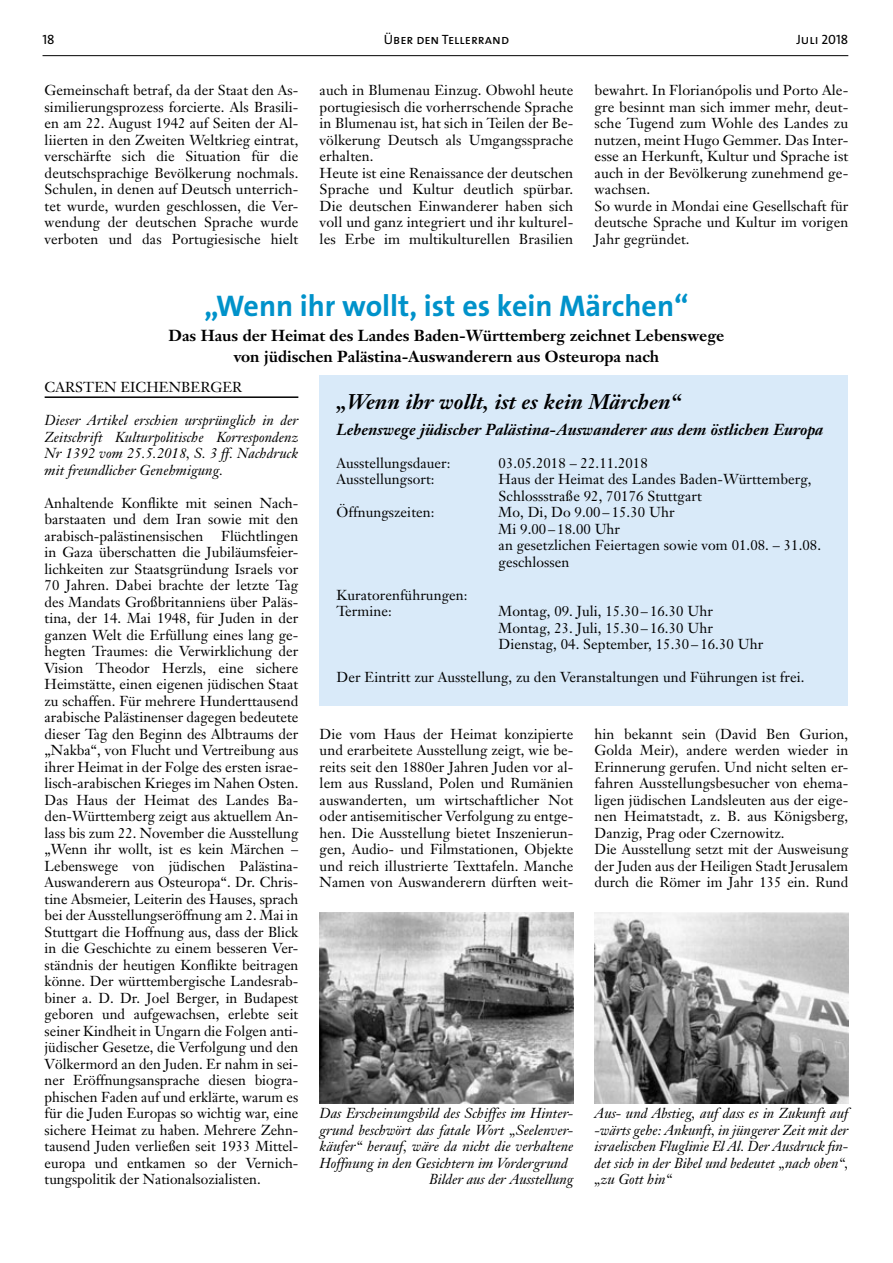
<style>
.page{position:relative;width:893px;height:1263px;background:#fff}
.page>*{position:absolute;margin:0;border:0;box-sizing:border-box;transform-origin:0 0}
.t1{font:700 30px "The Sans B7";color:#0092ca}
.t2{font:italic 700 21px "Janson Text";color:#000}
.t3{font:700 15.75px/21px "Janson Text";color:#000;text-align:center}
.t4{font:italic 700 15.75px "Janson Text";color:#000}
.t5{font:14.25px/16.5px "Janson Text";letter-spacing:.005em;color:#000}
.t6{font:italic 14.25px/16.5px "Janson Text";color:#000;text-align:justify}
.t7{font:13.5px "The Sans Caps";color:#000}
</style>
<div class="page">
<hr style="left:43px;top:55px;width:805px;height:1px;background:#000">
<hr style="left:45px;top:396px;width:253px;height:2px;background:#000">
<img style="left:320px;top:912px;width:253px;height:191px">
<img style="left:595px;top:912px;width:253px;height:191px">
<div style="left:320px;top:376px;width:528px;height:330px;background:#d9eaf9"></div>
<p class="t7" style="left:43px;top:28px;width:14px">18</p>
<p class="t7" style="left:384px;top:28px;width:127px">Über den Tellerrand</p>
<p class="t7" style="left:796px;top:28px;width:53px">Juli 2018</p>
<p class="t5" style="left:45px;top:82px;width:255px;text-align:justify">Gemeinschaft betraf, da der Staat den As&shy;similierungsprozess forcierte. Als Brasili&shy;en am 22. August 1942 auf Seiten der Al&shy;liierten in den Zweiten Weltkrieg eintrat, verschärfte sich die Situation für die deutschsprachige Bevölkerung nochmals.<br>Schulen, in denen auf Deutsch unterrich&shy;tet wurde, wurden geschlossen, die Ver&shy;wendung der deutschen Sprache wurde verboten und das Portugiesische hielt</p>
<p class="t5" style="left:320px;top:82px;width:255px">auch in Blumenau Einzug. Obwohl heute portugiesisch die vorherrschende Sprache in Blumenau ist, hat sich in Teilen der Be&shy;völkerung Deutsch als Umgangssprache erhalten.<br>Heute ist eine Renaissance der deutschen Sprache und Kultur deutlich spürbar.<br>Die deutschen Einwanderer haben sich voll und ganz integriert und ihr kulturel&shy;les Erbe im multikulturellen Brasilien</p>
<p class="t5" style="left:595px;top:82px;width:255px">bewahrt. In Florianópolis und Porto Ale&shy;gre besinnt man sich immer mehr, deut&shy;sche Tugend zum Wohle des Landes zu nutzen, meint Hugo Gemmer. Das Inter&shy;esse an Herkunft, Kultur und Sprache ist auch in der Bevölkerung zunehmend ge&shy;wachsen.<br>So wurde in Mondai eine Gesellschaft für deutsche Sprache und Kultur im vorigen Jahr gegründet.</p>
<h1 class="t1" style="left:204px;top:290px;width:486px">„Wenn ihr wollt, ist es kein Märchen“</h1>
<p class="t3" style="left:169px;top:325px;width:557px">Das Haus der Heimat des Landes Baden-Württemberg zeichnet Lebenswege von jüdischen Palästina-Auswanderern aus Osteuropa nach</p>
<p class="t5" style="left:45px;top:379px;width:23px">Carsten</p>
<p class="t5" style="left:120px;top:379px;width:22px">Eichenberger</p>
<p class="t6" style="left:45px;top:412px;width:255px">Dieser Artikel erschien ursprünglich in der Zeitschrift Kulturpolitische Korrespondenz Nr 1392 vom 25.5.2018, S. 3 ff. Nachdruck mit freundlicher Genehmigung.</p>
<p class="t5" style="left:45px;top:494px;width:255px;text-align:justify">Anhaltende Konflikte mit seinen Nach&shy;barstaaten und dem Iran sowie mit den arabisch-palästinensischen Flüchtlingen in Gaza überschatten die Jubiläumsfeier&shy;lichkeiten zur Staatsgründung Israels vor 70 Jahren. Dabei brachte der letzte Tag des Mandats Großbritanniens über Paläs&shy;tina, der 14. Mai 1948, für Juden in der ganzen Welt die Erfüllung eines lang ge&shy;hegten Traumes: die Verwirklichung der Vision Theodor Herzls, eine sichere Heimstätte, einen eigenen jüdischen Staat zu schaffen. Für mehrere Hunderttausend arabische Palästinenser dagegen bedeutete dieser Tag den Beginn des Albtraums der „Nakba“, von Flucht und Vertreibung aus ihrer Heimat in der Folge des ersten israe&shy;lisch-arabischen Krieges im Nahen Osten.<br>Das Haus der Heimat des Landes Ba&shy;den-Württemberg zeigt aus aktuellem An&shy;lass bis zum 22. November die Ausstellung „Wenn ihr wollt, ist es kein Märchen – Lebenswege von jüdischen Palästina-Auswanderern aus Osteuropa“. Dr. Chris&shy;tine Absmeier, Leiterin des Hauses, sprach bei der Ausstellungseröffnung am 2. Mai in Stuttgart die Hoffnung aus, dass der Blick in die Geschichte zu einem besseren Ver&shy;ständnis der heutigen Konflikte beitragen könne. Der württembergische Landesrab&shy;biner a. D. Dr. Joel Berger, in Budapest geboren und aufgewachsen, erlebte seit seiner Kindheit in Ungarn die Folgen anti&shy;jüdischer Gesetze, die Verfolgung und den Völkermord an den Juden. Er nahm in sei&shy;ner Eröffnungsansprache diesen biogra&shy;phischen Faden auf und erklärte, warum es für die Juden Europas so wichtig war, eine sichere Heimat zu haben. Mehrere Zehn&shy;tausend Juden verließen seit 1933 Mittel&shy;europa und entkamen so der Vernich&shy;tungspolitik der Nationalsozialisten.</p>
<h2 class="t2" style="left:337px;top:388px;width:346px">„Wenn ihr wollt, ist es kein Märchen“</h2>
<p class="t4" style="left:337px;top:419px;width:488px">Lebenswege jüdischer Palästina-Auswanderer aus dem östlichen Europa</p>
<p class="t5" style="left:337px;top:454px;width:115px">Ausstellungsdauer:</p>
<p class="t5" style="left:499px;top:454px;width:151px">03.05.2018 – 22.11.2018</p>
<p class="t5" style="left:337px;top:471px;width:99px">Ausstellungsort:</p>
<p class="t5" style="left:499px;top:471px;width:314px">Haus der Heimat des Landes Baden-Württemberg,<br>Schlossstraße 92, 70176 Stuttgart</p>
<p class="t5" style="left:337px;top:504px;width:99px">Öffnungszeiten:</p>
<p class="t5" style="left:499px;top:504px;width:324px">Mo, Di, Do 9.00 – 15.30 Uhr<br>Mi 9.00 – 18.00 Uhr<br>an gesetzlichen Feiertagen sowie vom 01.08. – 31.08. geschlossen</p>
<p class="t5" style="left:337px;top:586px;width:132px">Kuratorenführungen:<br>Termine:</p>
<p class="t5" style="left:499px;top:603px;width:266px">Montag, 09. Juli, 15.30 – 16.30 Uhr<br>Montag, 23. Juli, 15.30 – 16.30 Uhr<br>Dienstag, 04. September, 15.30 – 16.30 Uhr</p>
<p class="t5" style="left:337px;top:669px;width:469px">Der Eintritt zur Ausstellung, zu den Veranstaltungen und Führungen ist frei.</p>
<p class="t5" style="left:320px;top:725px;width:255px;text-align:justify">Die vom Haus der Heimat konzipierte und erarbeitete Ausstellung zeigt, wie be&shy;reits seit den 1880er Jahren Juden vor al&shy;lem aus Russland, Polen und Rumänien auswanderten, um wirtschaftlicher Not oder antisemitischer Verfolgung zu entge&shy;hen. Die Ausstellung bietet Inszenierun&shy;gen, Audio- und Filmstationen, Objekte und reich illustrierte Texttafeln. Manche Namen von Auswanderern dürften weit-</p>
<p class="t5" style="left:595px;top:725px;width:255px">hin bekannt sein (David Ben Gurion, Golda Meir), andere werden wieder in Erinnerung gerufen. Und nicht selten er&shy;fahren Ausstellungsbesucher von ehema&shy;ligen jüdischen Landsleuten aus der eige&shy;nen Heimatstadt, z. B. aus Königsberg, Danzig, Prag oder Czernowitz.<br>Die Ausstellung setzt mit der Ausweisung der Juden aus der Heiligen Stadt Jerusalem durch die Römer im Jahr 135 ein. Rund</p>
<p class="t6" style="left:320px;top:1105px;width:255px">Das Erscheinungsbild des Schiffes im Hinter-</p>
<p class="t6" style="left:320px;top:1122px;width:255px">grund beschwört das fatale Wort „Seelenver-</p>
<p class="t6" style="left:320px;top:1138px;width:255px">käufer“ herauf, wäre da nicht die verhaltene</p>
<p class="t6" style="left:320px;top:1155px;width:250px">Hoffnung in den Gesichtern im Vordergrund</p>
<p class="t6" style="left:429px;top:1171px;width:146px">Bilder aus der Ausstellung</p>
<p class="t6" style="left:595px;top:1105px;width:255px">Aus- und Abstieg, auf dass es in Zukunft auf -wärts gehe: Ankunft, in jüngerer Zeit mit der israelischen Fluglinie El Al. Der Ausdruck fin&shy;det sich in der Bibel und bedeutet „nach oben“, „zu Gott hin“</p>
</div>
